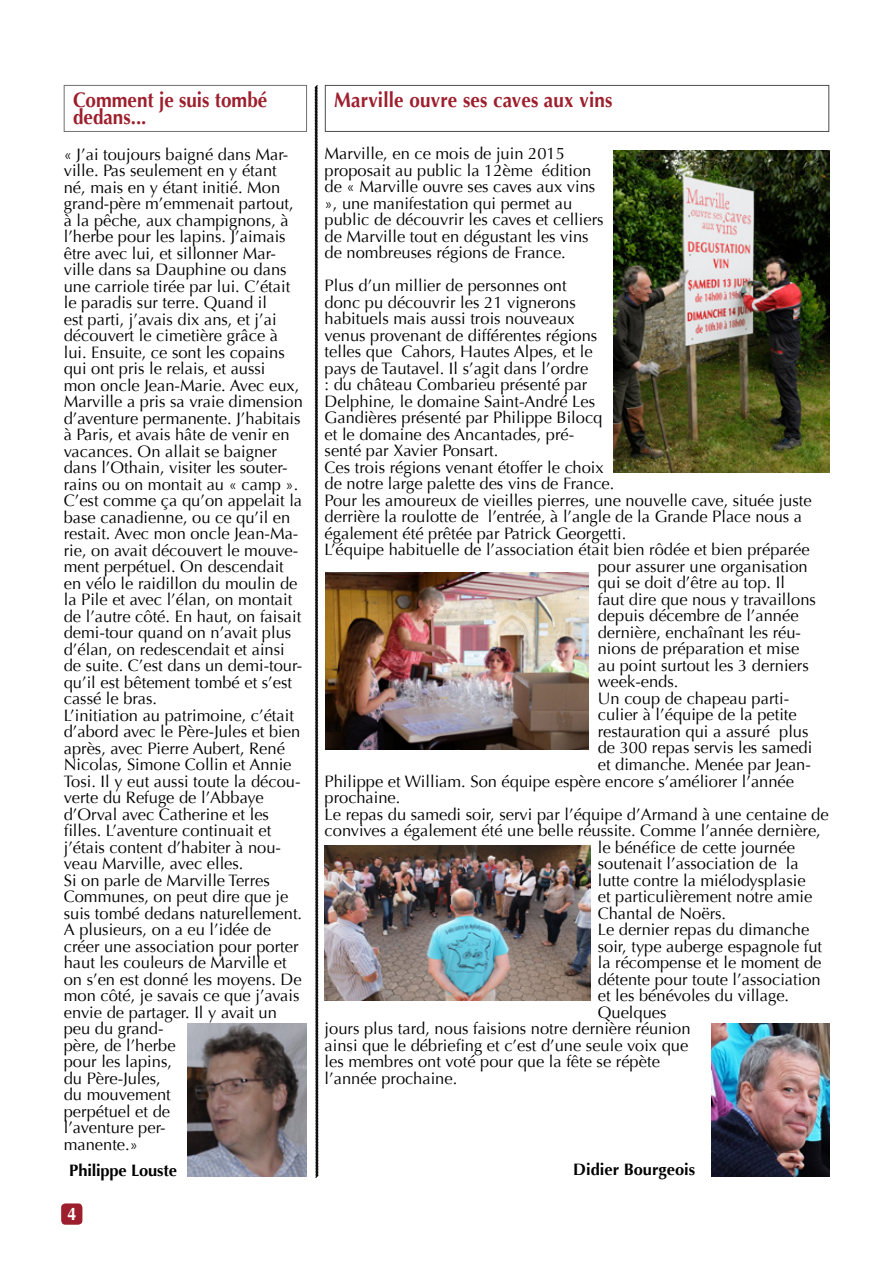
<style>
.page{position:relative;width:893px;height:1263px;background:#fff}
.page>*{position:absolute;margin:0;border:0;box-sizing:border-box;transform-origin:0 0}
.t1{font:700 21px/16.5px "Optima";color:#9d1f2d;scale:.9 1}
.t2{font:700 18px "Optima";color:#fff;scale:.9 1}
.t3{font:16.5px/16.5px "Optima";color:#000}
.t4{font:700 16.5px "Optima";color:#000}
</style>
<div class="page">
<svg style="left:314px;top:85px;width:5px;height:1093px"></svg>
<div style="left:61px;top:1203px;width:21px;height:22px;background:#9d1f2d;border-radius:4px"></div>
<div style="left:64px;top:85px;width:243px;height:47px;border:1px solid #707172"></div>
<div style="left:325px;top:85px;width:504px;height:47px;border:1px solid #4d4d4d"></div>
<img style="left:614px;top:151px;width:215px;height:322px">
<img style="left:325px;top:572px;width:263px;height:177px">
<img style="left:187px;top:1023px;width:120px;height:153px">
<img style="left:711px;top:1024px;width:118px;height:153px">
<img style="left:325px;top:845px;width:266px;height:155px">
<p class="t1" style="left:73px;top:92px;width:217px">Comment je suis tombé dedans...</p>
<p class="t1" style="left:334px;top:92px;width:311px">Marville ouvre ses caves aux vins</p>
<p class="t3" style="left:64px;top:146px;width:241px">« J’ai toujours baigné dans Mar&shy;ville. Pas seulement en y étant né, mais en y étant initié. Mon grand-père m’emmenait partout, à la pêche, aux champignons, à l’herbe pour les lapins. J’aimais être avec lui, et sillonner Mar&shy;ville dans sa Dauphine ou dans une carriole tirée par lui. C’était le paradis sur terre. Quand il<br>est parti, j’avais dix ans, et j’ai découvert le cimetière grâce à lui. Ensuite, ce sont les copains qui ont pris le relais, et aussi<br>mon oncle Jean-Marie. Avec eux,<br>Marville a pris sa vraie dimension d’aventure permanente. J’habitais à Paris, et avais hâte de venir en vacances. On allait se baigner dans l’Othain, visiter les souter&shy;rains ou on montait au « camp ».<br>C’est comme ça qu’on appelait la base canadienne, ou ce qu’il en restait. Avec mon oncle Jean-Ma&shy;rie, on avait découvert le mouve&shy;ment perpétuel. On descendait en vélo le raidillon du moulin de la Pile et avec l’élan, on montait de l’autre côté. En haut, on faisait demi-tour quand on n’avait plus d’élan, on redescendait et ainsi de suite. C’est dans un demi-tour&shy;qu’il est bêtement tombé et s’est cassé le bras.</p>
<p class="t3" style="left:64px;top:707px;width:238px">L’initiation au patrimoine, c’était d’abord avec le Père-Jules et bien après, avec Pierre Aubert, René<br>Nicolas, Simone Collin et Annie<br>Tosi. Il y eut aussi toute la décou&shy;verte du Refuge de l’Abbaye d’Orval avec Catherine et les filles. L’aventure continuait et j’étais content d’habiter à nou&shy;veau Marville, avec elles.</p>
<p class="t3" style="left:64px;top:872px;width:240px">Si on parle de Marville Terres<br>Communes, on peut dire que je suis tombé dedans naturellement.<br>A plusieurs, on a eu l’idée de créer une association pour porter haut les couleurs de Marville et on s’en est donné les moyens. De mon côté, je savais ce que j’avais envie de partager. Il y avait un peu du grand-<br>père, de l’herbe<br>pour les lapins,<br>du Père-Jules,<br>du mouvement<br>perpétuel et de<br>l’aventure per-<br>manente.»</p>
<p class="t4" style="left:69px;top:1160px;width:109px">Philippe Louste</p>
<p class="t2" style="left:67px;top:1203px;width:12px">4</p>
<p class="t3" style="left:325px;top:146px;width:280px">Marville, en ce mois de juin 2015 proposait au public la 12ème édition de « Marville ouvre ses caves aux vins », une manifestation qui permet au public de découvrir les caves et celliers de Marville tout en dégustant les vins de nombreuses régions de France.</p>
<p class="t3" style="left:325px;top:278px;width:279px">Plus d’un millier de personnes ont donc pu découvrir les 21 vignerons habituels mais aussi trois nouveaux venus provenant de différentes régions telles que Cahors, Hautes Alpes, et le pays de Tautavel. Il s’agit dans l’ordre<br>: du château Combarieu présenté par Delphine, le domaine Saint-André Les Gandières présenté par Philippe Bilocq et le domaine des Ancantades, pré&shy;senté par Xavier Ponsart.</p>
<p class="t3" style="left:325px;top:459px;width:291px">Ces trois régions venant étoffer le choix de notre large palette des vins de France.</p>
<p class="t3" style="left:325px;top:492px;width:489px">Pour les amoureux de vieilles pierres, une nouvelle cave, située juste derrière la roulotte de l’entrée, à l’angle de la Grande Place nous a également été prêtée par Patrick Georgetti.</p>
<p class="t3" style="left:598px;top:542px;width:220px;text-indent:-273px">L’équipe habituelle de l’association était bien rôdée et bien préparée pour assurer une organisation qui se doit d’être au top. Il<br>faut dire que nous y travaillons depuis décembre de l’année dernière, enchaînant les réu&shy;nions de préparation et mise au point surtout les 3 derniers week-ends.</p>
<p class="t3" style="left:598px;top:690px;width:193px">Un coup de chapeau parti-</p>
<p class="t3" style="left:598px;top:707px;width:201px">culier à l’équipe de la petite</p>
<p class="t3" style="left:598px;top:723px;width:212px">restauration qui a assuré plus</p>
<p class="t3" style="left:598px;top:740px;width:216px">de 300 repas servis les samedi</p>
<p class="t3" style="left:598px;top:756px;width:215px">et dimanche. Menée par Jean-</p>
<p class="t3" style="left:325px;top:773px;width:471px">Philippe et William. Son équipe espère encore s’améliorer l’année</p>
<p class="t3" style="left:325px;top:789px;width:77px">prochaine.</p>
<p class="t3" style="left:325px;top:806px;width:506px">Le repas du samedi soir, servi par l’équipe d’Armand à une centaine de</p>
<p class="t3" style="left:325px;top:822px;width:498px">convives a également été une belle réussite. Comme l’année dernière,</p>
<p class="t3" style="left:598px;top:839px;width:199px">le bénéfice de cette journée</p>
<p class="t3" style="left:598px;top:855px;width:202px">soutenait l’association de la</p>
<p class="t3" style="left:598px;top:872px;width:209px">lutte contre la miélodysplasie</p>
<p class="t3" style="left:598px;top:888px;width:216px">et particulièrement notre amie</p>
<p class="t3" style="left:598px;top:905px;width:130px">Chantal de Noërs.</p>
<p class="t3" style="left:598px;top:921px;width:226px">Le dernier repas du dimanche soir, type auberge espagnole fut la récompense et le moment de détente pour toute l’association et les bénévoles du village.</p>
<p class="t3" style="left:325px;top:1004px;width:367px;text-indent:273px">Quelques jours plus tard, nous faisions notre dernière réunion ainsi que le débriefing et c’est d’une seule voix que les membres ont voté pour que la fête se répète l’année prochaine.</p>
<p class="t4" style="left:573px;top:1160px;width:123px">Didier Bourgeois</p>
</div>
